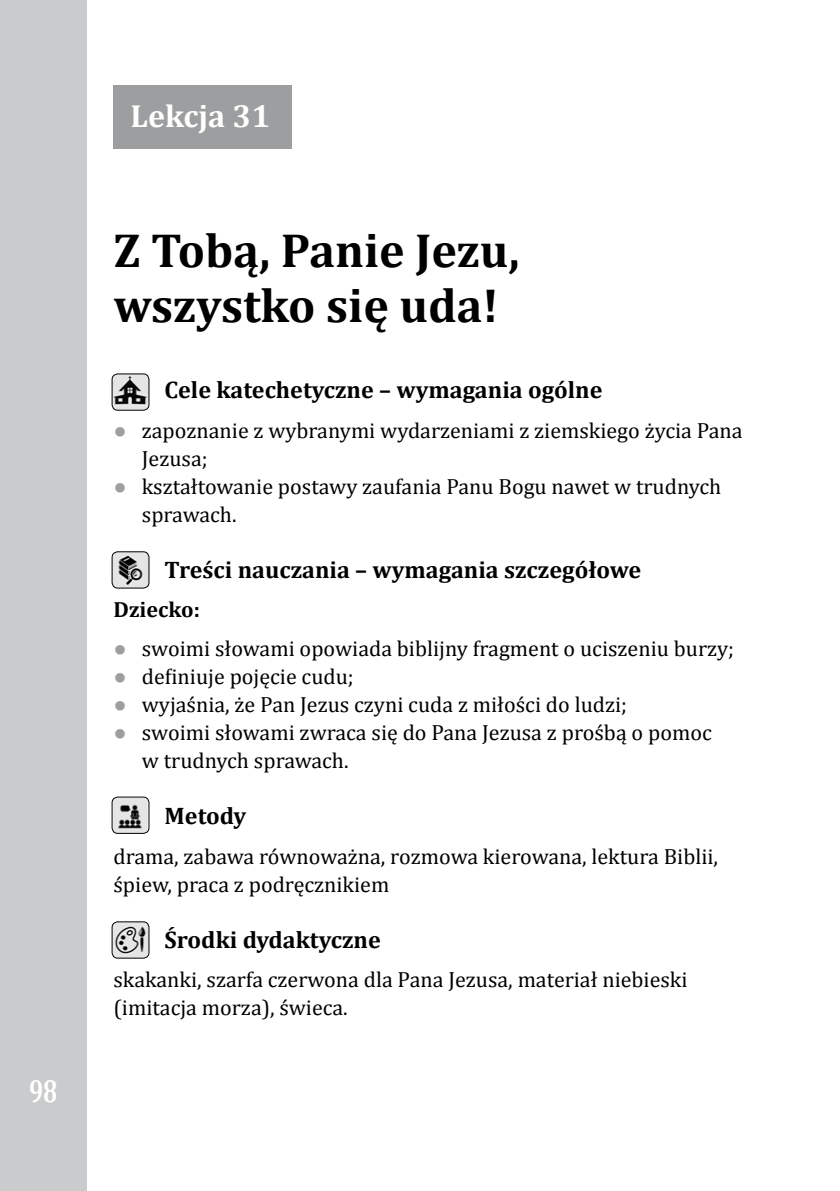
<style>
.page{position:relative;width:840px;height:1191px;background:#fff}
.page>*{position:absolute;margin:0;border:0;box-sizing:border-box;transform-origin:0 0}
.t1{font:700 48px/55.2px "Cambria";color:#000}
.t2{font:700 32px "Cambria";color:#fff}
.t3{font:700 32px "Cambria";color:#fff;scale:.75 1}
.t4{font:700 24px "Cambria";color:#000}
.t5{font:22px/28px "Cambria";color:#000}
.t6{font:700 22px "Cambria";color:#000}
.s1{font-family:"Arial";color:#9c9e9f}
</style>
<div class="page">
<div style="left:0;top:0;width:86px;height:1191px;background:#c9cbcc"></div>
<div style="left:113px;top:85px;width:179px;height:64px;background:#9c9e9f"></div>
<img style="left:112px;top:374px;width:37px;height:36px">
<div style="left:112px;top:374px;width:37px;height:36px;border:1px solid #000;border-radius:6px"></div>
<img style="left:112px;top:552px;width:37px;height:36px">
<div style="left:112px;top:551px;width:37px;height:37px;border:1px solid #000;border-radius:6px"></div>
<img style="left:112px;top:797px;width:37px;height:36px">
<div style="left:112px;top:797px;width:37px;height:36px;border:1px solid #000;border-radius:6px"></div>
<img style="left:112px;top:922px;width:37px;height:36px">
<div style="left:112px;top:921px;width:37px;height:37px;border:1px solid #000;border-radius:6px"></div>
<h2 class="t3" style="left:29px;top:1068px;width:39px">98</h2>
<h2 class="t2" style="left:130px;top:93px;width:141px">Lekcja 31</h2>
<h1 class="t1" style="left:113px;top:221px;width:407px">Z Tobą, Panie Jezu, wszystko się uda!</h1>
<p class="t4" style="left:164px;top:373px;width:439px">Cele katechetyczne – wymagania ogólne</p>
<p class="t5" style="left:142px;top:416px;width:602px;text-indent:-28px"><span class="s1">●</span> zapoznanie z wybranymi wydarzeniami z ziemskiego życia Pana<br>Jezusa;</p>
<p class="t5" style="left:142px;top:472px;width:580px;text-indent:-28px"><span class="s1">●</span> kształtowanie postawy zaufania Panu Bogu nawet w trudnych sprawach.</p>
<p class="t4" style="left:164px;top:552px;width:477px">Treści nauczania – wymagania szczegółowe</p>
<p class="t6" style="left:113px;top:594px;width:88px">Dziecko:</p>
<p class="t5" style="left:113px;top:635px;width:621px"><span class="s1">●</span> swoimi słowami opowiada biblijny fragment o uciszeniu burzy;</p>
<p class="t5" style="left:113px;top:663px;width:241px"><span class="s1">●</span> definiuje pojęcie cudu;</p>
<p class="t5" style="left:113px;top:691px;width:514px"><span class="s1">●</span> wyjaśnia, że Pan Jezus czyni cuda z miłości do ludzi;</p>
<p class="t5" style="left:142px;top:719px;width:571px;text-indent:-28px"><span class="s1">●</span> swoimi słowami zwraca się do Pana Jezusa z prośbą o pomoc w trudnych sprawach.</p>
<p class="t4" style="left:164px;top:799px;width:83px">Metody</p>
<p class="t5" style="left:113px;top:842px;width:605px">drama, zabawa równoważna, rozmowa kierowana, lektura Biblii, śpiew, praca z podręcznikiem</p>
<p class="t4" style="left:164px;top:922px;width:218px">Środki dydaktyczne</p>
<p class="t5" style="left:113px;top:965px;width:575px">skakanki, szarfa czerwona dla Pana Jezusa, materiał niebieski (imitacja morza), świeca.</p>
</div>
